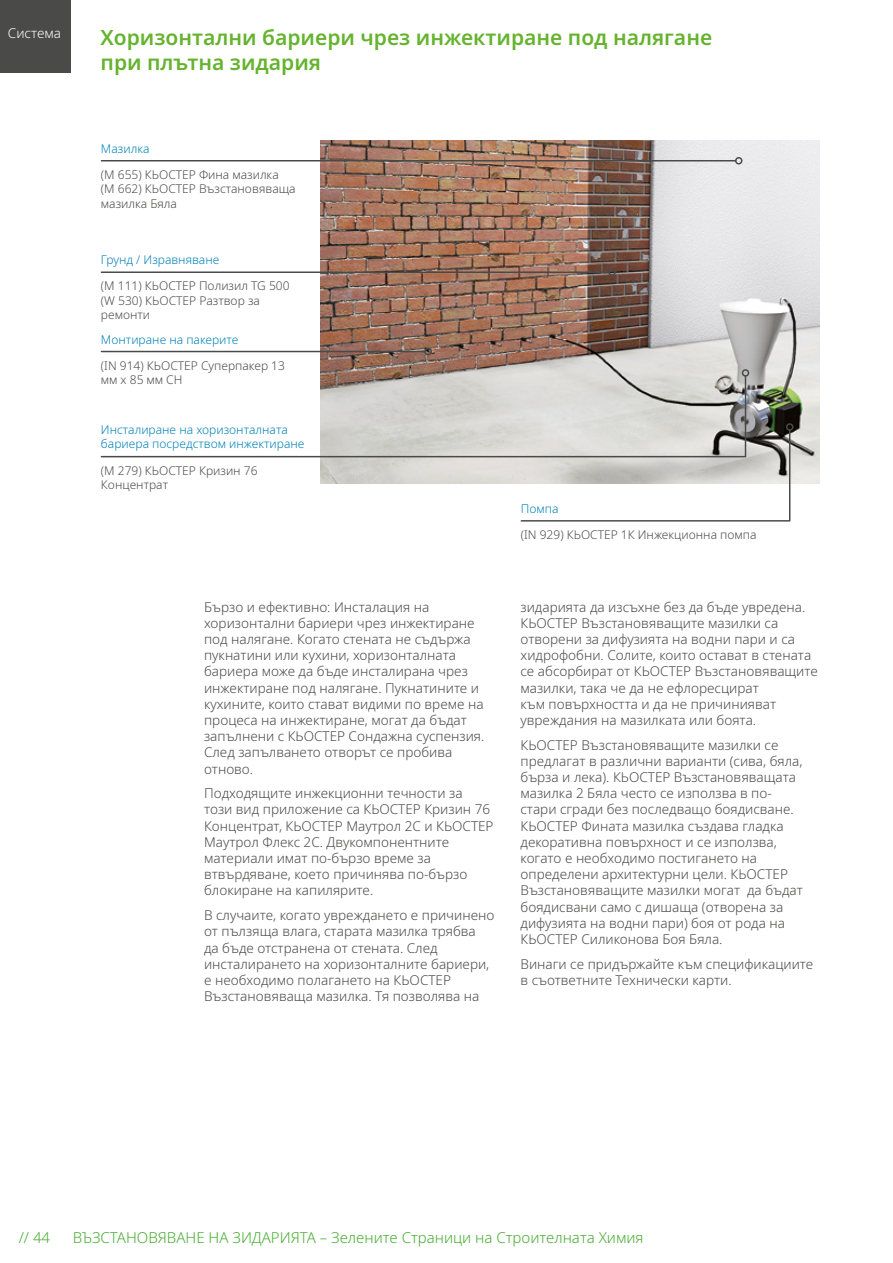
<style>
.page{position:relative;width:893px;height:1263px;background:#fff}
.page>*{position:absolute;margin:0;border:0;box-sizing:border-box;transform-origin:0 0}
.t1{font:600 21px/25.2px "Noto Sans";color:#65b32e}
.t2{font:300 15px "Noto Sans";color:#49ad33}
.Grundtext{font:300 13.5px/16.2px "Noto Sans";color:#4a4a49}
.t3{font:300 13.5px "Noto Sans";color:#fff}
.t4{font:300 12px/14.4px "Noto Sans";color:#4a4a49}
.t5{font:300 12px/14.4px "Noto Sans";color:#0081b6}
</style>
<div class="page">
<div style="left:0;top:0;width:70px;height:72px;background:#4a4a49"></div>
<img style="left:320px;top:140px;width:499px;height:344px">
<hr style="left:101px;top:160px;width:635px;height:1px;background:#4a4a49">
<div style="left:735px;top:157px;width:7px;height:7px;border:2px solid #4a4a49;border-radius:50%"></div>
<hr style="left:101px;top:271px;width:508px;height:2px;background:#4a4a49">
<div style="left:608px;top:268px;width:8px;height:8px;border:2px solid #4a4a49;border-radius:50%"></div>
<hr style="left:101px;top:351px;width:324px;height:1px;background:#4a4a49">
<div style="left:424px;top:348px;width:8px;height:7px;border:2px solid #4a4a49;border-radius:50%"></div>
<svg style="left:100px;top:374px;width:647px;height:84px"></svg>
<div style="left:742px;top:369px;width:7px;height:8px;border:2px solid #4a4a49;border-radius:50%"></div>
<svg style="left:520px;top:428px;width:271px;height:94px"></svg>
<div style="left:786px;top:423px;width:7px;height:8px;border:2px solid #4a4a49;border-radius:50%"></div>
<p class="t3" style="left:8px;top:23px;width:55px">Система</p>
<p class="t1" style="left:101px;top:25px;width:613px">Хоризонтални бариери чрез инжектиране под налягане при плътна зидария</p>
<p class="t5" style="left:101px;top:142px;width:50px">Мазилка</p>
<p class="t4" style="left:101px;top:168px;width:179px">(M 655) КЬОСТЕР Фина мазилка</p>
<p class="t4" style="left:101px;top:182px;width:196px">(M 662) КЬОСТЕР Възстановяваща мазилка Бяла</p>
<p class="t5" style="left:101px;top:253px;width:120px">Грунд / Изравняване</p>
<p class="t4" style="left:101px;top:279px;width:190px">(M 111) КЬОСТЕР Полизил TG 500</p>
<p class="t4" style="left:101px;top:293px;width:160px">(W 530) КЬОСТЕР Разтвор за ремонти</p>
<p class="t4" style="left:101px;top:358px;width:186px">(IN 914) КЬОСТЕР Суперпакер 13 мм x 85 мм CH</p>
<p class="t5" style="left:101px;top:332px;width:139px">Монтиране на пакерите</p>
<p class="t5" style="left:101px;top:422px;width:205px">Инсталиране на хоризонталната бариера посредством инжектиране</p>
<p class="t4" style="left:101px;top:463px;width:158px">(M 279) КЬОСТЕР Кризин 76<br>Концентрат</p>
<p class="Grundtext" style="left:204px;top:599px;width:282px">Бързо и ефективно: Инсталация на хоризонтални бариери чрез инжектиране под налягане. Когато стената не съдържа пукнатини или кухини, хоризонталната бариера може да бъде инсталирана чрез инжектиране под налягане. Пукнатините и кухините, които стават видими по време на процеса на инжектиране, могат да бъдат запълнени с КЬОСТЕР Сондажна суспензия.<br>След запълването отворът се пробива отново.</p>
<p class="Grundtext" style="left:204px;top:785px;width:291px">Подходящите инжекционни течности за този вид приложение са КЬОСТЕР Кризин 76<br>Концентрат, КЬОСТЕР Маутрол 2С и КЬОСТЕР Маутрол Флекс 2С. Двукомпонентните материали имат по-бързо време за втвърдяване, което причинява по-бързо блокиране на капилярите.</p>
<p class="Grundtext" style="left:204px;top:907px;width:292px">В случаите, когато увреждането е причинено от пълзяща влага, старата мазилка трябва<br>да бъде отстранена от стената. След инсталирането на хоризонталните бариери, е необходимо полагането на КЬОСТЕР Възстановяваща мазилка. Тя позволява на</p>
<p class="t5" style="left:521px;top:502px;width:39px">Помпа</p>
<p class="t4" style="left:521px;top:528px;width:237px">(IN 929) КЬОСТЕР 1К Инжекционна помпа</p>
<p class="Grundtext" style="left:521px;top:599px;width:299px">зидарията да изсъхне без да бъде увредена.<br>КЬОСТЕР Възстановяващите мазилки са отворени за дифузията на водни пари и са хидрофобни. Солите, които остават в стената се абсорбират от КЬОСТЕР Възстановяващите мазилки, така че да не ефлоресцират<br>към повърхността и да не причинияват увреждания на мазилката или боята.</p>
<p class="Grundtext" style="left:521px;top:737px;width:284px">КЬОСТЕР Възстановяващите мазилки се предлагат в различни варианти (сива, бяла, бърза и лека). КЬОСТЕР Възстановяващата мазилка 2 Бяла често се използва в по&shy;стари сгради без последващо боядисване.<br>КЬОСТЕР Фината мазилка създава гладка декоративна повърхност и се използва, когато е необходимо постигането на определени архитектурни цели. КЬОСТЕР Възстановяващите мазилки могат да бъдат боядисвани само с дишаща (отворена за дифузията на водни пари) боя от рода на КЬОСТЕР Силиконова Боя Бяла.</p>
<p class="Grundtext" style="left:521px;top:956px;width:294px">Винаги се придържайте към спецификациите в съответните Технически карти.</p>
<p class="t2" style="left:19px;top:1227px;width:33px">// 44</p>
<p class="t2" style="left:73px;top:1227px;width:572px">ВЪЗСТАНОВЯВАНЕ НА ЗИДАРИЯТА – Зелените Страници на Строителната Химия</p>
</div>
